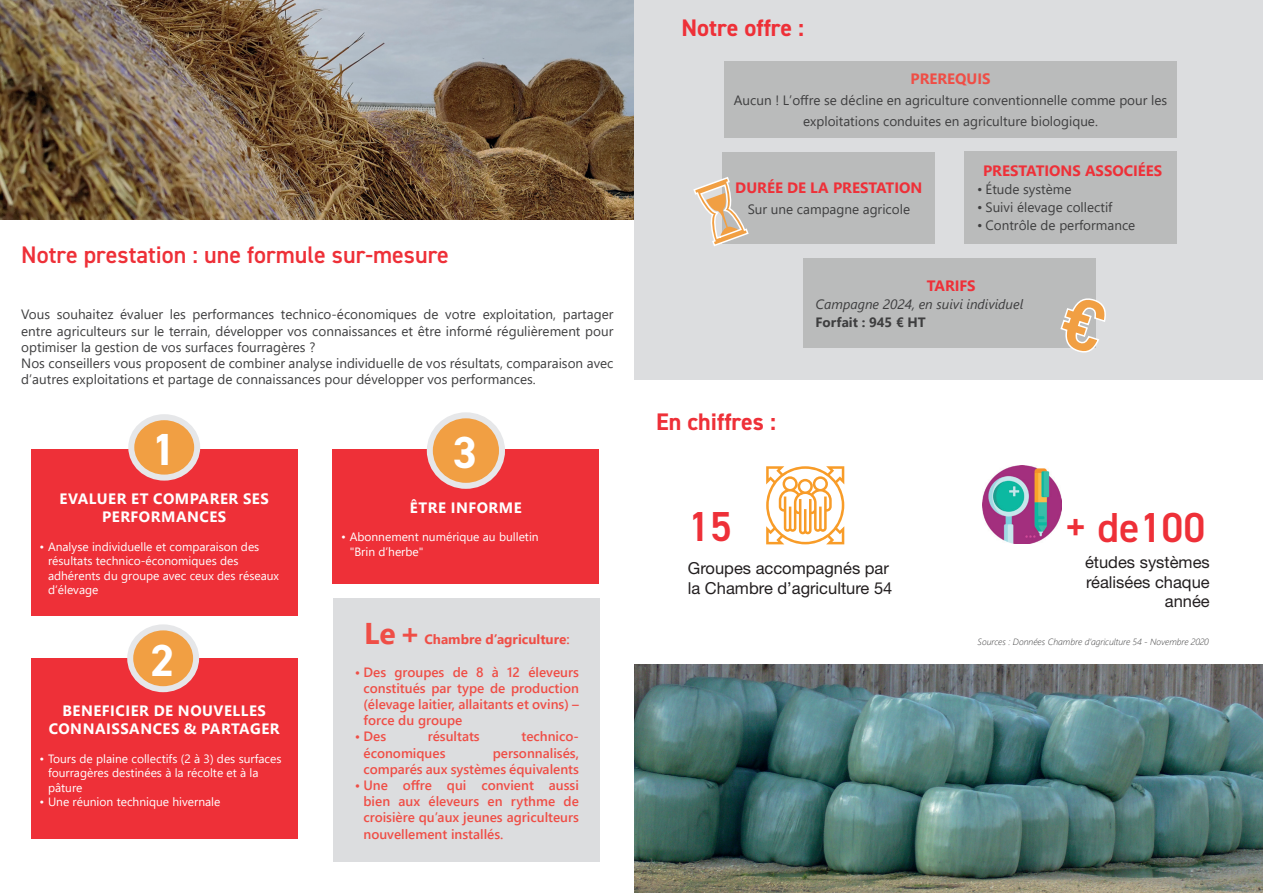
<style>
.page{position:relative;width:1263px;height:893px;background:#fff}
.page>*{position:absolute;margin:0;border:0;box-sizing:border-box;transform-origin:0 0}
.t1{font:700 45px "DIN2014";color:#fff}
.t2{font:600 42px "DIN2014";color:#ee3038}
.t3{font:700 30px "Segoe UI";color:#ef4e46}
.t4{font:600 24px "DIN2014";color:#ee3038}
.t5{font:700 24px "DIN2014";color:#ee3038}
.t6{font:16.5px/19.8px "Helvetica Neue LT Std";color:#231f20}
.t7{font:700 15px/18px "Segoe UI";letter-spacing:.035em;color:#fff;text-align:center}
.t8{font:700 15px "Segoe UI";color:#ee3038}
.t9{font:700 15px "Segoe UI";color:#ef4e46}
.t10{font:13.5px/16.2px "Segoe UI";color:#3e3e3f}
.t11{font:600 13.5px/16.2px "Segoe UI";color:#ef4e46;text-align:justify}
.t12{font:italic 13.5px "Segoe UI";color:#3e3e3f}
.t13{font:700 13.5px "Segoe UI";color:#ef4e46}
.t14{font:700 13.5px "Segoe UI";color:#3e3e3f}
.t15{font:12px/14.4px "Segoe UI";color:#fff}
.t16{font:italic 300 9px "Segoe UI";color:#3e3e3f}
.s1{font-weight:600}
</style>
<div class="page">
<img style="left:0;top:0;width:634px;height:219px">
<img style="left:635px;top:664px;width:628px;height:229px">
<div style="left:635px;top:0;width:628px;height:379px;background:#dcdddf"></div>
<div style="left:722px;top:153px;width:213px;height:91px;background:#babbbb"></div>
<svg style="left:693px;top:177px;width:56px;height:69px"></svg>
<div style="left:724px;top:61px;width:453px;height:77px;background:#babbbb"></div>
<div style="left:964px;top:152px;width:213px;height:92px;background:#babbbb"></div>
<div style="left:31px;top:449px;width:266px;height:166px;background:#ee3038"></div>
<div style="left:31px;top:658px;width:266px;height:181px;background:#ee3038"></div>
<div style="left:334px;top:599px;width:266px;height:263px;background:#dcdddf"></div>
<svg style="left:766px;top:466px;width:78px;height:78px"></svg>
<div style="left:803px;top:259px;width:292px;height:89px;background:#babbbb"></div>
<img style="left:982px;top:465px;width:79px;height:78px">
<div style="left:333px;top:449px;width:266px;height:135px;background:#ee3038"></div>
<div style="left:131px;top:417px;width:66px;height:61px;background:#f19f43;border-radius:50%"></div>
<div style="left:128px;top:414px;width:72px;height:67px;border:6px solid #e6e7e9;border-radius:50%"></div>
<div style="left:130px;top:627px;width:66px;height:62px;background:#f19f43;border-radius:50%"></div>
<div style="left:127px;top:624px;width:72px;height:68px;border:6px solid #e6e7e9;border-radius:50%"></div>
<div style="left:430px;top:415px;width:72px;height:71px;background:#f19f43;border-radius:50%"></div>
<div style="left:427px;top:412px;width:78px;height:77px;border:6px solid #e6e7e9;border-radius:50%"></div>
<svg style="left:1095px;top:293px;width:1px;height:55px"></svg>
<h3 class="t4" style="left:21px;top:239px;width:429px">Notre prestation : une formule sur-mesure</h3>
<p class="t10" style="left:21px;top:305px;width:594px">Vous souhaitez évaluer les performances technico-économiques de votre exploitation, partager entre agriculteurs sur le terrain, développer vos connaissances et être informé régulièrement pour optimiser la gestion de vos surfaces fourragères ?<br>Nos conseillers vous proposent de combiner analyse individuelle de vos résultats, comparaison avec d’autres exploitations et partage de connaissances pour développer vos performances.</p>
<h1 class="t1" style="left:151px;top:419px;width:26px">1</h1>
<p class="t7" style="left:60px;top:489px;width:211px">EVALUER ET COMPARER SES<br>PERFORMANCES</p>
<p class="t15" style="left:48px;top:539px;width:233px;text-indent:-9px">• Analyse individuelle et comparaison des résultats technico-économiques des adhérents du groupe avec ceux des réseaux d’élevage</p>
<h1 class="t1" style="left:150px;top:630px;width:26px">2</h1>
<p class="t7" style="left:49px;top:700px;width:233px">BENEFICIER DE NOUVELLES<br>CONNAISSANCES &amp; PARTAGER</p>
<p class="t15" style="left:48px;top:750px;width:235px;text-indent:-9px">• Tours de plaine collectifs (2 à 3) des surfaces fourragères destinées à la récolte et à la pâture</p>
<p class="t15" style="left:39px;top:793px;width:182px">• Une réunion technique hivernale</p>
<h1 class="t1" style="left:453px;top:423px;width:26px">3</h1>
<p class="t7" style="left:410px;top:497px;width:113px">ÊTRE INFORME</p>
<p class="t15" style="left:350px;top:529px;width:191px;text-indent:-9px">• Abonnement numérique au bulletin "Brin d’herbe"</p>
<h3 class="t3" style="left:364px;top:605px;width:58px">Le+</h3>
<p class="t13" style="left:424px;top:627px;width:147px">Chambre d’agriculture<span class="s1">:</span></p>
<p class="t11" style="left:363px;top:663px;width:217px;text-indent:-9px">• Des groupes de 8 à 12 éleveurs constitués par type de production (élevage laitier, allaitants et ovins) – force du groupe</p>
<p class="t11" style="left:355px;top:727px;width:33px">• Des</p>
<p class="t11" style="left:428px;top:727px;width:53px">résultats</p>
<p class="t11" style="left:521px;top:727px;width:59px">technico-</p>
<p class="t11" style="left:363px;top:744px;width:83px">économiques</p>
<p class="t11" style="left:363px;top:744px;width:217px;text-align:right">personnalisés,<br>comparés aux systèmes équivalents</p>
<p class="t11" style="left:363px;top:776px;width:217px;text-indent:-9px">• Une offre qui convient aussi bien aux éleveurs en rythme de croisière qu’aux jeunes agriculteurs nouvellement installés.</p>
<h3 class="t5" style="left:681px;top:12px;width:124px">Notre offre :</h3>
<p class="t9" style="left:910px;top:65px;width:82px">PREREQUIS</p>
<p class="t10" style="left:734px;top:89px;width:435px;line-height:21px;text-align:center">Aucun ! L’offre se décline en agriculture conventionnelle comme pour les exploitations conduites en agriculture biologique.</p>
<p class="t8" style="left:983px;top:157px;width:181px">PRESTATIONS ASSOCIÉES</p>
<p class="t10" style="left:977px;top:180px;width:96px">• Étude système</p>
<p class="t10" style="left:977px;top:198px;width:137px">• Suivi élevage collectif</p>
<p class="t10" style="left:977px;top:216px;width:160px">• Contrôle de performance</p>
<p class="t8" style="left:735px;top:174px;width:189px">DURÉE DE LA PRESTATION</p>
<p class="t10" style="left:748px;top:200px;width:164px">Sur une campagne agricole</p>
<h3 class="t5" style="left:656px;top:406px;width:121px">En chiffres :</h3>
<h2 class="t2" style="left:688px;top:499px;width:45px">15</h2>
<p class="t8" style="left:927px;top:271px;width:50px">TARIFS</p>
<p class="t12" style="left:815px;top:291px;width:209px">Campagne 2024, en suivi individuel</p>
<p class="t14" style="left:815px;top:309px;width:112px">Forfait : 945 € HT</p>
<p class="t6" style="left:688px;top:558px;width:206px">Groupes accompagnés par la Chambre d’agriculture 54</p>
<h2 class="t2" style="left:1065px;top:500px;width:142px">+ de100</h2>
<p class="t6" style="left:1085px;top:552px;width:126px;text-align:right">études systèmes réalisées chaque année</p>
<p class="t16" style="left:978px;top:633px;width:233px">Sources : Données Chambre d’agriculture 54 - Novembre 2020</p>
</div>
